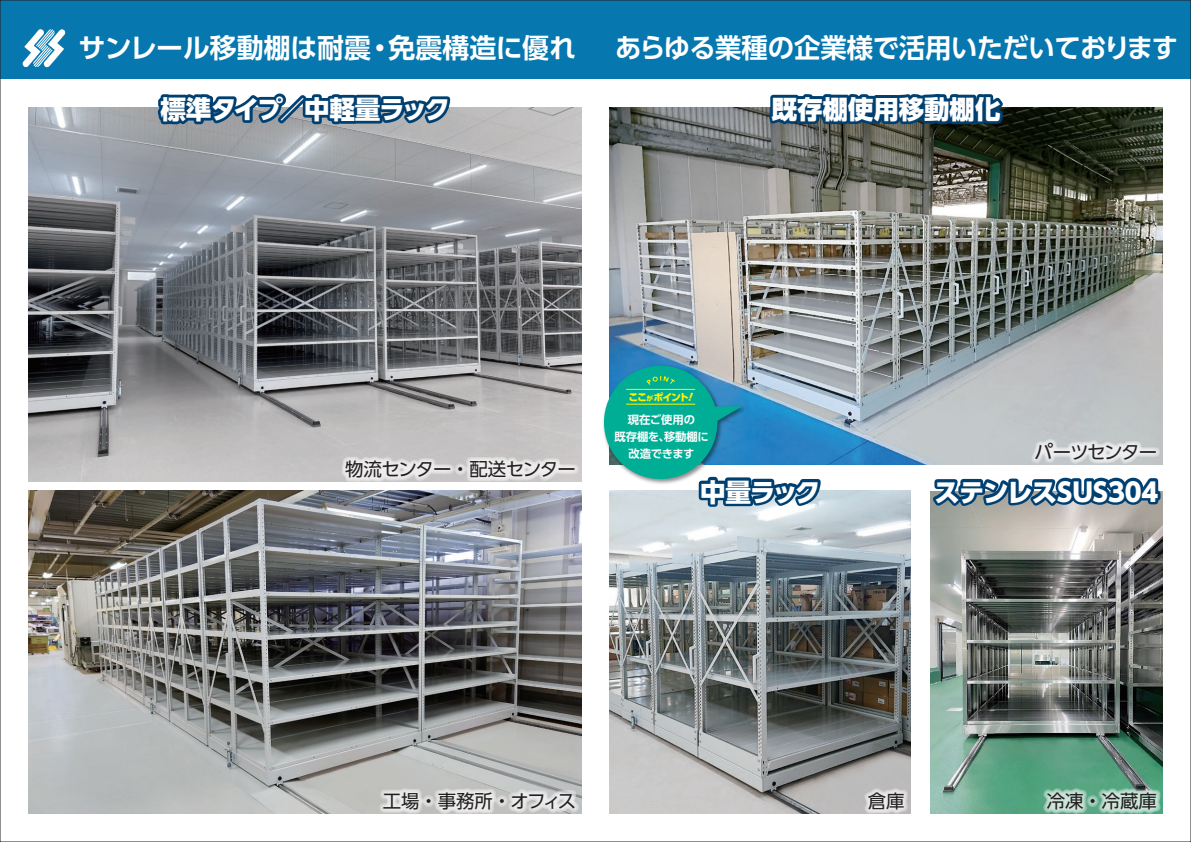
<style>
.page{position:relative;width:1191px;height:842px;background:#fff}
.page>*{position:absolute;margin:0;border:0;box-sizing:border-box;transform-origin:0 0}
.t1{font:700 26.9px "UD Shin Go Pr 6 N De";letter-spacing:-.015em;color:#fff}
.t2{font:800 25.5px "UD Shin Go Pr 6 N";letter-spacing:-.01em;color:#fff}
.t3{font:800 25.5px "UD Shin Go Pr 6 N";letter-spacing:-.03em;color:#fff}
.t4{font:18.4px "UD Shin Go Pr 6 N";letter-spacing:-.045em;color:#231f20}
.t5{font:18.4px "UD Shin Go Pr 6 N";letter-spacing:-.07em;color:#231f20}
.t6{font:700 11.3px/17px "UD Shin Go Pr 6 N De";letter-spacing:-.005em;color:#fff;text-align:center}
.t7{font:800 9.9px "UD Shin Go Pr 6 N";letter-spacing:-.13em;color:#fff101}
.s1{font-size:6.9px}
</style>
<div class="page">
<img style="left:0;top:0;width:1191px;height:842px">
<svg style="left:604px;top:366px;width:221px;height:145px;background:#53a9b5"></svg>
<p class="t1" style="left:79px;top:26px;width:499px">サンレール移動棚は耐震・免震構造に優れ</p>
<p class="t1" style="left:615px;top:26px;width:564px">あらゆる業種の企業様で活用いただいております</p>
<p class="t3" style="left:160px;top:88px;width:291px">標準タイプ／中軽量ラック</p>
<p class="t2" style="left:772px;top:88px;width:230px">既存棚使用移動棚化</p>
<p class="t4" style="left:345px;top:454px;width:232px">物流センター ・ 配送センター</p>
<p class="t7" style="left:628px;top:389px;width:62px">ここ<span class="s1">が</span>ポイント</p>
<p class="t6" style="left:614px;top:411px;width:96px">現在ご使用の<br>既存棚を、移動棚に改造できます</p>
<p class="t5" style="left:1034px;top:437px;width:124px">パーツセンター</p>
<p class="t2" style="left:700px;top:471px;width:122px">中量ラック</p>
<p class="t2" style="left:934px;top:471px;width:225px">ステンレスSUS304</p>
<p class="t4" style="left:383px;top:786px;width:195px">工場 ・ 事務所 ・ オフィス</p>
<p class="t4" style="left:868px;top:786px;width:38px">倉庫</p>
<p class="t4" style="left:1047px;top:786px;width:112px">冷凍 ・ 冷蔵庫</p>
</div>
